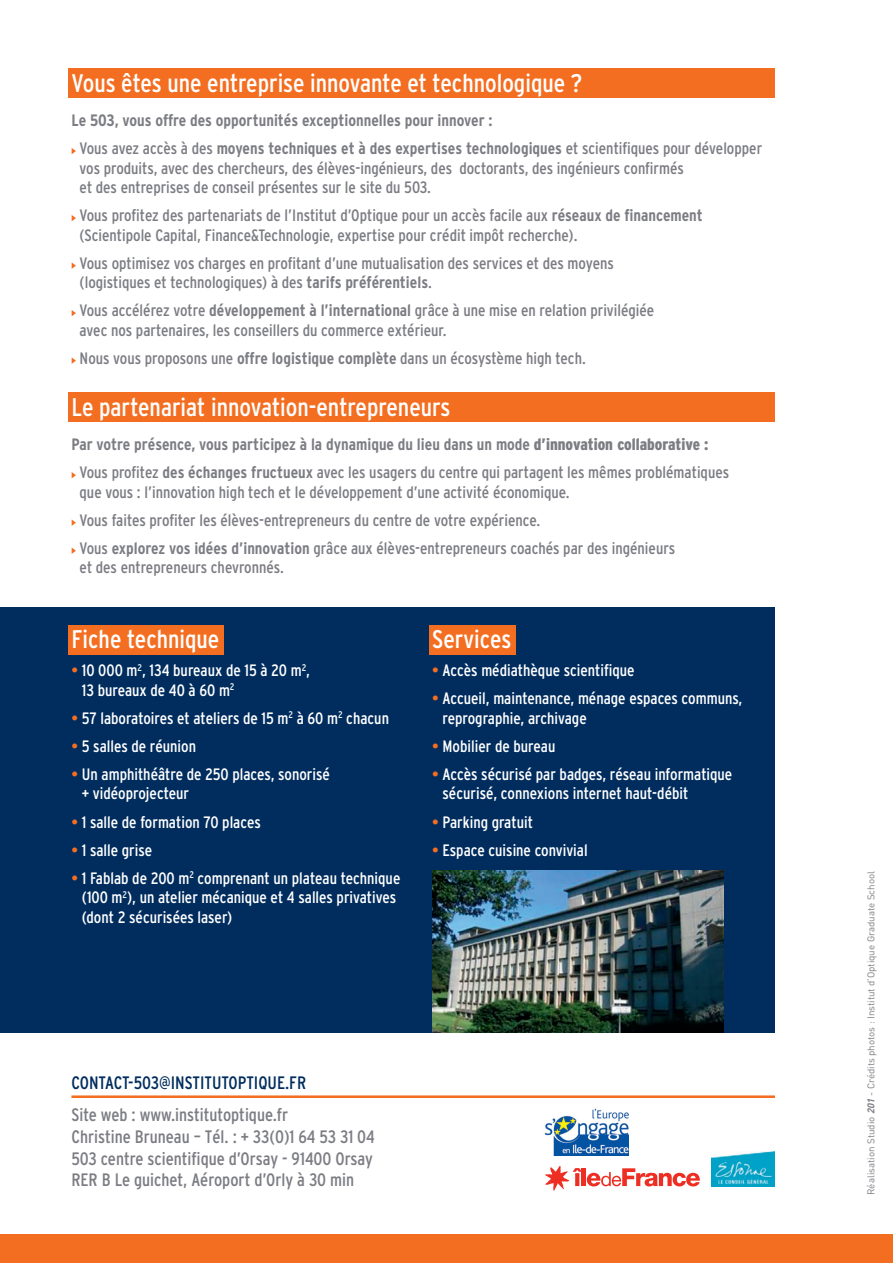
<style>
.page{position:relative;width:893px;height:1263px;background:#fff}
.page>*{position:absolute;margin:0;border:0;box-sizing:border-box;transform-origin:0 0}
.t1{font:condensed 25.5px "Interstate";color:#fff}
.t2{font:condensed 18px/21.6px "Interstate";color:#7c7d83}
.t3{font:condensed 18px "Interstate";color:#002d5e}
.t4{font:condensed 16.5px/19.5px "Interstate";color:#7c7d83}
.t5{font:condensed 16.5px/19.5px "Interstate";color:#fff}
.t6{font:700 condensed 16.5px/28px "Interstate";color:#7c7d83}
.t7{font:9.75px "DIN";color:#7c7d83}
.s1{font-weight:400}
.s2{font-weight:700}
.s3{font-weight:900}
.s4{color:#f36e21}
.s5{font-weight:700;font-style:italic}
</style>
<div class="page">
<div style="left:0;top:1234px;width:893px;height:29px;background:#f36e21"></div>
<div style="left:0;top:607px;width:775px;height:425px;background:#002d5e"></div>
<div style="left:68px;top:68px;width:707px;height:30px;background:#f36e21"></div>
<div style="left:68px;top:392px;width:707px;height:30px;background:#f36e21"></div>
<div style="left:68px;top:625px;width:155px;height:29px;background:#f36e21"></div>
<div style="left:429px;top:625px;width:86px;height:29px;background:#f36e21"></div>
<hr style="left:71px;top:1095px;width:704px;height:3px;background:#f36e21">
<svg style="left:72px;top:148px;width:4px;height:6px"></svg>
<svg style="left:72px;top:215px;width:4px;height:6px"></svg>
<svg style="left:72px;top:262px;width:4px;height:7px"></svg>
<svg style="left:72px;top:310px;width:4px;height:6px"></svg>
<svg style="left:72px;top:357px;width:4px;height:7px"></svg>
<svg style="left:72px;top:472px;width:4px;height:6px"></svg>
<svg style="left:72px;top:520px;width:4px;height:6px"></svg>
<svg style="left:72px;top:548px;width:4px;height:6px"></svg>
<img style="left:544px;top:1108px;width:84px;height:47px">
<img style="left:432px;top:871px;width:291px;height:161px">
<svg style="left:545px;top:1166px;width:155px;height:25px"></svg>
<img style="left:712px;top:1151px;width:63px;height:35px">
<h1 class="t1" style="left:72px;top:74px;width:512px">Vous êtes une entreprise innovante et technologique ?</h1>
<p class="t6" style="left:80px;top:108px;width:684px;text-indent:-8px">Le 503, vous offre des opportunités exceptionnelles pour innover :<br><span class="s1">Vous avez accès à des</span> moyens techniques et à des expertises technologiques <span class="s1">et scientifiques pour développer</span></p>
<p class="t4" style="left:80px;top:160px;width:606px">vos produits, avec des chercheurs, des élèves-ingénieurs, des doctorants, des ingénieurs confirmés et des entreprises de conseil présentes sur le site du 503.</p>
<p class="t4" style="left:80px;top:207px;width:625px">Vous profitez des partenariats de l’Institut d’Optique pour un accès facile aux <span class="s2">réseaux de financement </span>(Scientipole Capital, Finance&amp;Technologie, expertise pour crédit impôt recherche).</p>
<p class="t4" style="left:80px;top:255px;width:536px">Vous optimisez vos charges en profitant d’une mutualisation des services et des moyens (logistiques et technologiques) à des <span class="s2">tarifs préférentiels</span>.</p>
<p class="t4" style="left:80px;top:302px;width:576px">Vous accélérez votre <span class="s2">développement à l’international</span> grâce à une mise en relation privilégiée avec nos partenaires, les conseillers du commerce extérieur.</p>
<p class="t4" style="left:80px;top:350px;width:508px">Nous vous proposons une <span class="s2">offre logistique complète</span> dans un écosystème high tech.</p>
<h1 class="t1" style="left:72px;top:398px;width:380px">Le partenariat innovation-entrepreneurs</h1>
<p class="t6" style="left:80px;top:432px;width:651px;text-indent:-8px">Par votre présence, vous participez à la dynamique du lieu dans un mode <span class="s3">d’innovation collaborative :<br></span><span class="s1">Vous profitez</span> des échanges fructueux <span class="s1">avec les usagers du centre qui partagent les mêmes problématiques</span></p>
<p class="t4" style="left:80px;top:479px;width:597px;line-height:28px">que vous : l’innovation high tech et le développement d’une activité économique.<br>Vous faites profiter les élèves-entrepreneurs du centre de votre expérience.<br>Vous <span class="s2">explorez vos idées d’innovation</span> grâce aux élèves-entrepreneurs coachés par des ingénieurs</p>
<p class="t4" style="left:80px;top:559px;width:206px">et des entrepreneurs chevronnés.</p>
<h1 class="t1" style="left:72px;top:630px;width:149px">Fiche technique</h1>
<p class="t5" style="left:82px;top:662px;width:230px;text-indent:-10px"><span class="s4">•</span> 10 000 m<sup>2</sup>, 134 bureaux de 15 à 20 m<sup>2</sup>,<br>13 bureaux de 40 à 60 m<sup>2</sup></p>
<p class="t5" style="left:72px;top:710px;width:319px"><span class="s4">•</span> 57 laboratoires et ateliers de 15 m<sup>2</sup> à 60 m<sup>2</sup> chacun</p>
<p class="t5" style="left:72px;top:738px;width:126px"><span class="s4">•</span> 5 salles de réunion</p>
<p class="t5" style="left:82px;top:766px;width:250px;text-indent:-10px"><span class="s4">•</span> Un amphithéâtre de 250 places, sonorisé + vidéoprojecteur</p>
<p class="t5" style="left:72px;top:813px;width:191px"><span class="s4">•</span> 1 salle de formation 70 places</p>
<p class="t5" style="left:72px;top:841px;width:82px"><span class="s4">•</span> 1 salle grise</p>
<p class="t5" style="left:82px;top:869px;width:320px;text-indent:-10px"><span class="s4">•</span> 1 Fablab de 200 m<sup>2</sup> comprenant un plateau technique (100 m<sup>2</sup>), un atelier mécanique et 4 salles privatives (dont 2 sécurisées laser)</p>
<h1 class="t1" style="left:432px;top:630px;width:80px">Services</h1>
<p class="t5" style="left:432px;top:662px;width:204px"><span class="s4">•</span> Accès médiathèque scientifique</p>
<p class="t5" style="left:443px;top:690px;width:301px;text-indent:-10px"><span class="s4">•</span> Accueil, maintenance, ménage espaces communs, reprographie, archivage</p>
<p class="t5" style="left:432px;top:738px;width:125px"><span class="s4">•</span> Mobilier de bureau</p>
<p class="t5" style="left:443px;top:766px;width:291px;text-indent:-10px"><span class="s4">•</span> Accès sécurisé par badges, réseau informatique sécurisé, connexions internet haut-débit</p>
<p class="t5" style="left:432px;top:813px;width:102px"><span class="s4">•</span> Parking gratuit</p>
<p class="t5" style="left:432px;top:841px;width:157px"><span class="s4">•</span> Espace cuisine convivial</p>
<p class="t3" style="left:71px;top:1076px;width:236px">CONTACT-503@INSTITUTOPTIQUE.FR</p>
<p class="t2" style="left:71px;top:1105px;width:305px">Site web : www.institutoptique.fr<br>Christine Bruneau – Tél. : + 33(0)1 64 53 31 04<br>503 centre scientifique d’Orsay - 91400 Orsay RER B Le guichet, Aéroport d’Orly à 30 min</p>
<p class="t7" style="left:867px;top:1195px;width:325px;rotate:-90deg">Réalisation Studio <span class="s5">201</span> - Crédits photos : Institut d’Optique Graduate School</p>
</div>
